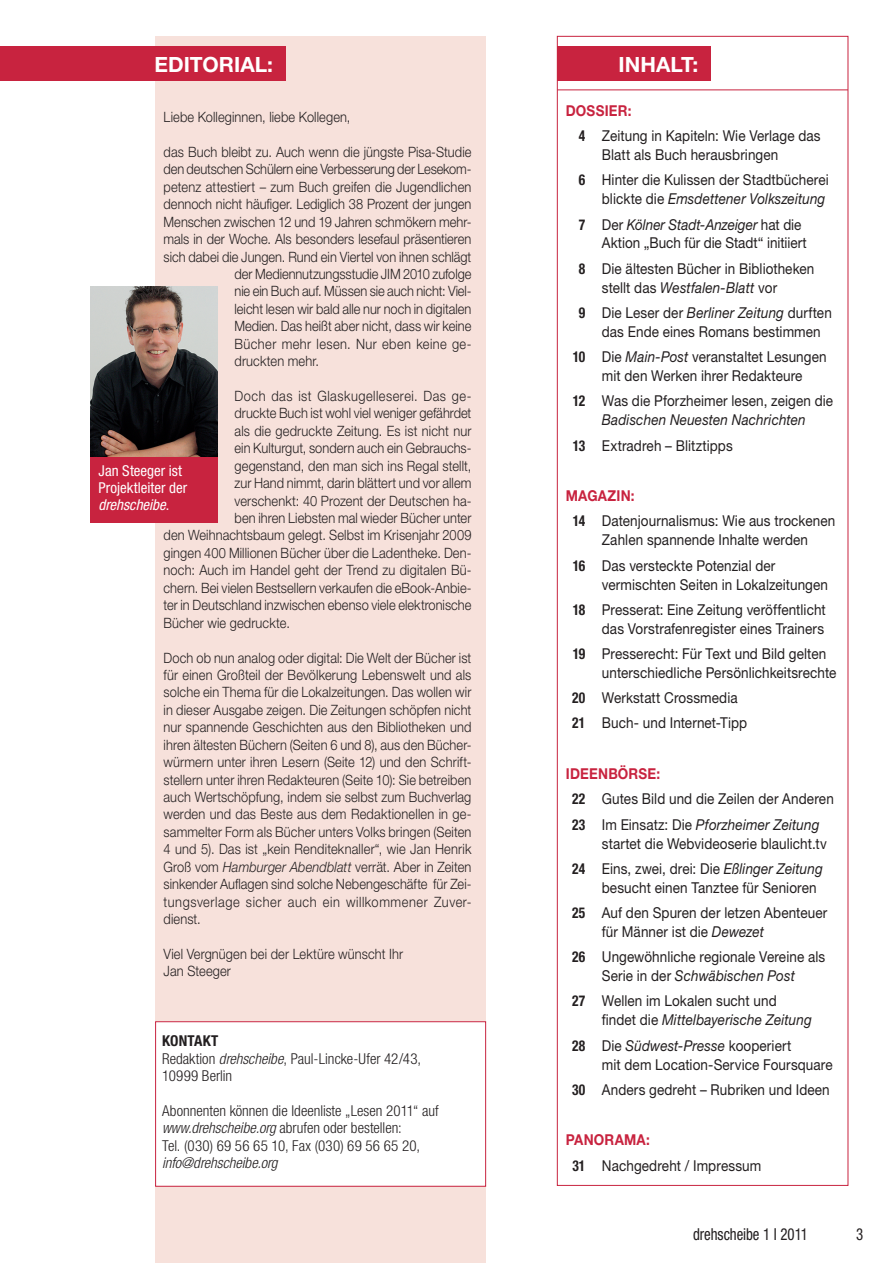
<style>
.page{position:relative;width:893px;height:1263px;background:#fff}
.page>*{position:absolute;margin:0;border:0;box-sizing:border-box;transform-origin:0 0}
.t1{font:700 21px "Helvetica Neue LT Std";letter-spacing:.005em;color:#fff}
.t2{font:condensed 16.5px "Helvetica Neue LT Std";letter-spacing:-.005em;color:#231f20;scale:.9 1}
.t3{font:15px/25.3px "Helvetica Neue LT Std";letter-spacing:.005em;color:#231f20;scale:.9 1}
.t4{font:300 condensed 15px/17.4px "Helvetica Neue LT Std";color:#231f20}
.t5{font:italic 15px/25.3px "Helvetica Neue LT Std";letter-spacing:.01em;color:#231f20;scale:.9 1}
.t6{font:condensed 15px/17.2px "Helvetica Neue LT Std";color:#fff}
.t7{font:italic 300 condensed 15px "Helvetica Neue LT Std";color:#231f20}
.t8{font:700 15px "Helvetica Neue LT Std";color:#c8233f;scale:.9 1}
.t9{font:300 14.25px/17.4px "Helvetica Neue LT Std";letter-spacing:.005em;color:#231f20;text-align:justify;scale:.9 1}
.t10{font:300 14.25px "Helvetica Neue LT Std";letter-spacing:.04em;color:#231f20;scale:.9 1}
.t11{font:300 14.25px "Helvetica Neue LT Std";letter-spacing:.035em;color:#231f20;scale:.9 1}
.s1{font-style:italic}
.s2{font-weight:700}
.s3{font-weight:700;color:#c8233f}
.s4{font-weight:700;font-stretch:condensed}
.s5{font-style:normal}
.s6{font-weight:700;font-style:normal;font-stretch:condensed}
</style>
<div class="page">
<div style="left:155px;top:36px;width:331px;height:1227px;background:#f7e1db"></div>
<div style="left:557px;top:46px;width:154px;height:35px;background:#c8233f"></div>
<hr style="left:557px;top:90px;width:291px;height:1px;background:#c8233f">
<div style="left:156px;top:1022px;width:330px;height:164px;background:#fff"></div>
<div style="left:155px;top:1021px;width:331px;height:165px;border:1px solid #c8233f"></div>
<div style="left:90px;top:456px;width:128px;height:67px;background:#c8233f"></div>
<div style="left:0;top:46px;width:286px;height:35px;background:#c8233f"></div>
<img style="left:90px;top:287px;width:128px;height:170px">
<h1 class="t1" style="left:154px;top:52px;width:120px">EDITORIAL:</h1>
<p class="t9" style="left:164px;top:108px;width:209px">Liebe Kolleginnen, liebe Kollegen,</p>
<p class="t9" style="left:164px;top:143px;width:344px">das Buch bleibt zu. Auch wenn die jüngste Pisa-Studie</p>
<p class="t9" style="left:164px;top:160px;width:344px">den deutschen Schülern eine Verbesserung der Lesekom-</p>
<p class="t9" style="left:164px;top:178px;width:344px">petenz attestiert – zum Buch greifen die Jugendlichen</p>
<p class="t9" style="left:164px;top:195px;width:343px">dennoch nicht häufiger. Lediglich 38 Prozent der jungen</p>
<p class="t9" style="left:164px;top:213px;width:344px">Menschen zwischen 12 und 19 Jahren schmökern mehr-</p>
<p class="t9" style="left:164px;top:230px;width:343px">mals in der Woche. Als besonders lesefaul präsentieren</p>
<p class="t9" style="left:164px;top:247px;width:343px">sich dabei die Jungen. Rund ein Viertel von ihnen schlägt</p>
<p class="t9" style="left:235px;top:265px;width:265px">der Mediennutzungsstudie JIM 2010 zufolge</p>
<p class="t9" style="left:235px;top:282px;width:265px">nie ein Buch auf. Müssen sie auch nicht: Viel-</p>
<p class="t9" style="left:235px;top:300px;width:265px">leicht lesen wir bald alle nur noch in digitalen</p>
<p class="t9" style="left:235px;top:317px;width:265px">Medien. Das heißt aber nicht, dass wir keine</p>
<p class="t11" style="left:235px;top:335px;width:265px">Bücher mehr lesen. Nur eben keine ge-</p>
<p class="t9" style="left:235px;top:352px;width:95px">druckten mehr.</p>
<p class="t10" style="left:235px;top:387px;width:265px">Doch das ist Glaskugelleserei. Das ge-</p>
<p class="t9" style="left:235px;top:404px;width:265px">druckte Buch ist wohl viel weniger gefährdet</p>
<p class="t9" style="left:235px;top:422px;width:265px">als die gedruckte Zeitung. Es ist nicht nur</p>
<p class="t9" style="left:235px;top:439px;width:265px">ein Kulturgut, sondern auch ein Gebrauchs-</p>
<p class="t9" style="left:235px;top:457px;width:265px">gegenstand, den man sich ins Regal stellt,</p>
<p class="t9" style="left:235px;top:474px;width:265px">zur Hand nimmt, darin blättert und vor allem</p>
<p class="t9" style="left:235px;top:491px;width:265px">verschenkt: 40 Prozent der Deutschen ha-</p>
<p class="t9" style="left:235px;top:509px;width:265px">ben ihren Liebsten mal wieder Bücher unter</p>
<p class="t9" style="left:164px;top:526px;width:344px">den Weihnachtsbaum gelegt. Selbst im Krisenjahr 2009</p>
<p class="t9" style="left:164px;top:544px;width:344px">gingen 400 Millionen Bücher über die Ladentheke. Den-</p>
<p class="t9" style="left:164px;top:561px;width:344px">noch: Auch im Handel geht der Trend zu digitalen Bü-</p>
<p class="t9" style="left:164px;top:579px;width:344px">chern. Bei vielen Bestsellern verkaufen die eBook-Anbie-</p>
<p class="t9" style="left:164px;top:596px;width:343px">ter in Deutschland inzwischen ebenso viele elektronische</p>
<p class="t9" style="left:164px;top:614px;width:142px">Bücher wie gedruckte.</p>
<p class="t9" style="left:164px;top:648px;width:344px">Doch ob nun analog oder digital: Die Welt der Bücher ist für einen Großteil der Bevölkerung Lebenswelt und als solche ein Thema für die Lokalzeitungen. Das wollen wir in dieser Ausgabe zeigen. Die Zeitungen schöpfen nicht nur spannende Geschichten aus den Bibliotheken und ihren ältesten Büchern (Seiten 6 und 8), aus den Bücher&shy;würmern unter ihren Lesern (Seite 12) und den Schrift&shy;stellern unter ihren Redakteuren (Seite 10): Sie betreiben auch Wertschöpfung, indem sie selbst zum Buchverlag werden und das Beste aus dem Redaktionellen in ge&shy;sammelter Form als Bücher unters Volks bringen (Seiten 4 und 5). Das ist „kein Renditeknaller“, wie Jan Henrik Groß vom <span class="s1">Hamburger Abendblatt</span> verrät. Aber in Zeiten sinkender Auflagen sind solche Nebengeschäfte für Zei&shy;tungsverlage sicher auch ein willkommener Zuver&shy;dienst.</p>
<p class="t9" style="left:164px;top:945px;width:268px">Viel Vergnügen bei der Lektüre wünscht Ihr<br>Jan Steeger</p>
<p class="t6" style="left:99px;top:462px;width:90px">Jan Steeger ist<br>Projektleiter der <span class="s1">drehscheibe</span>.</p>
<p class="t4" style="left:162px;top:1032px;width:260px"><span class="s2">KONTAKT<br></span>Redaktion <span class="s1">drehscheibe</span>, Paul-Lincke-Ufer 42/43,<br>10999 Berlin</p>
<p class="t4" style="left:162px;top:1102px;width:278px">Abonnenten können die Ideenliste „Lesen 2011“ auf <span class="s1">www.drehscheibe.org</span> abrufen oder bestellen:<br>Tel. (030) 69 56 65 10, Fax (030) 69 56 65 20,</p>
<p class="t7" style="left:162px;top:1154px;width:117px">info@drehscheibe.org</p>
<h1 class="t1" style="left:618px;top:52px;width:81px">INHALT:</h1>
<p class="t3" style="left:579px;top:98px;width:270px;text-indent:-13px"><span class="s3">DOSSIER:<br></span><span class="s4">4</span> Zeitung in Kapiteln: Wie Verlage das</p>
<p class="t3" style="left:579px;top:142px;width:279px;text-indent:23px">Blatt als Buch herausbringen<br><span class="s4">6</span> Hinter die Kulissen der Stadtbücherei</p>
<p class="t5" style="left:579px;top:186px;width:275px;text-indent:23px"><span class="s5">blickte die</span> Emsdettener Volkszeitung<br><span class="s6">7</span> <span class="s5">Der</span> Kölner Stadt-Anzeiger <span class="s5">hat die</span></p>
<p class="t3" style="left:579px;top:230px;width:263px;text-indent:23px">Aktion „Buch für die Stadt“ initiiert<br><span class="s4">8</span> Die ältesten Bücher in Bibliotheken</p>
<p class="t3" style="left:579px;top:274px;width:283px;text-indent:23px">stellt das <span class="s1">Westfalen-Blatt</span> vor<br><span class="s4">9</span> Die Leser der <span class="s1">Berliner Zeitung</span> durften</p>
<p class="t3" style="left:573px;top:319px;width:283px;text-indent:29px">das Ende eines Romans bestimmen<br><span class="s4">10</span> Die <span class="s1">Main-Post</span> veranstaltet Lesungen</p>
<p class="t3" style="left:573px;top:363px;width:291px;text-align:center">mit den Werken ihrer Redakteure<br><span class="s4">12</span> Was die Pforzheimer lesen, zeigen die</p>
<p class="t5" style="left:573px;top:407px;width:260px;text-indent:29px">Badischen Neuesten Nachrichten<br><span class="s6">13</span> <span class="s5">Extradreh – Blitztipps</span></p>
<p class="t3" style="left:573px;top:483px;width:293px;text-indent:-7px"><span class="s3">MAGAZIN:<br></span><span class="s4">14</span> Datenjournalismus: Wie aus trockenen</p>
<p class="t3" style="left:573px;top:527px;width:263px;text-indent:29px">Zahlen spannende Inhalte werden<br><span class="s4">16</span> Das versteckte Potenzial der</p>
<p class="t3" style="left:573px;top:571px;width:285px;text-align:right">vermischten Seiten in Lokalzeitungen<br><span class="s4">18</span> Presserat: Eine Zeitung veröffentlicht</p>
<p class="t3" style="left:573px;top:615px;width:283px;text-align:right">das Vorstrafenregister eines Trainers<br><span class="s4">19</span> Presserecht: Für Text und Bild gelten</p>
<p class="t3" style="left:572px;top:660px;width:295px;text-indent:30px">unterschiedliche Persönlichkeitsrechte<br><span class="s4">20</span> Werkstatt Crossmedia<br><span class="s4">21</span> Buch- und Internet-Tipp</p>
<p class="t8" style="left:566px;top:764px;width:16px">IDEEN</p>
<p class="t8" style="left:608px;top:764px;width:34px">BÖRSE</p>
<p class="t3" style="left:572px;top:761px;width:292px;text-indent:84px"><span class="s3">:<br></span><span class="s4">22</span> Gutes Bild und die Zeilen der Anderen<br><span class="s4">23</span> Im Einsatz: Die <span class="s1">Pforzheimer Zeitung</span></p>
<p class="t3" style="left:572px;top:830px;width:284px;text-align:right">startet die Webvideoserie blaulicht.tv<br><span class="s4">24</span> Eins, zwei, drei: Die <span class="s1">Eßlinger Zeitung</span></p>
<p class="t3" style="left:572px;top:874px;width:285px;text-indent:30px">besucht einen Tanztee für Senioren<br><span class="s4">25</span> Auf den Spuren der letzen Abenteuer</p>
<p class="t3" style="left:572px;top:919px;width:283px;text-indent:30px">für Männer ist die <span class="s1">Dewezet<br></span><span class="s4">26</span> Ungewöhnliche regionale Vereine als</p>
<p class="t3" style="left:572px;top:963px;width:249px;text-indent:30px">Serie in der <span class="s1">Schwäbischen Post<br></span><span class="s4">27</span> Wellen im Lokalen sucht und</p>
<p class="t5" style="left:572px;top:1007px;width:268px;text-indent:30px"><span class="s5">findet die</span> Mittelbayerische Zeitung<br><span class="s6">28</span> <span class="s5">Die</span> Südwest-Presse <span class="s5">kooperiert</span></p>
<p class="t3" style="left:572px;top:1051px;width:291px;text-align:right">mit dem Location-Service Foursquare<br><span class="s4">30</span> Anders gedreht – Rubriken und Ideen</p>
<p class="t3" style="left:572px;top:1127px;width:211px;text-indent:-6px"><span class="s3">PANORAMA:<br></span><span class="s4">31</span> Nachgedreht / Impressum</p>
<p class="t2" style="left:693px;top:1224px;width:129px">drehscheibe 1 I 2011</p>
<p class="t2" style="left:856px;top:1224px;width:9px">3</p>
</div>
